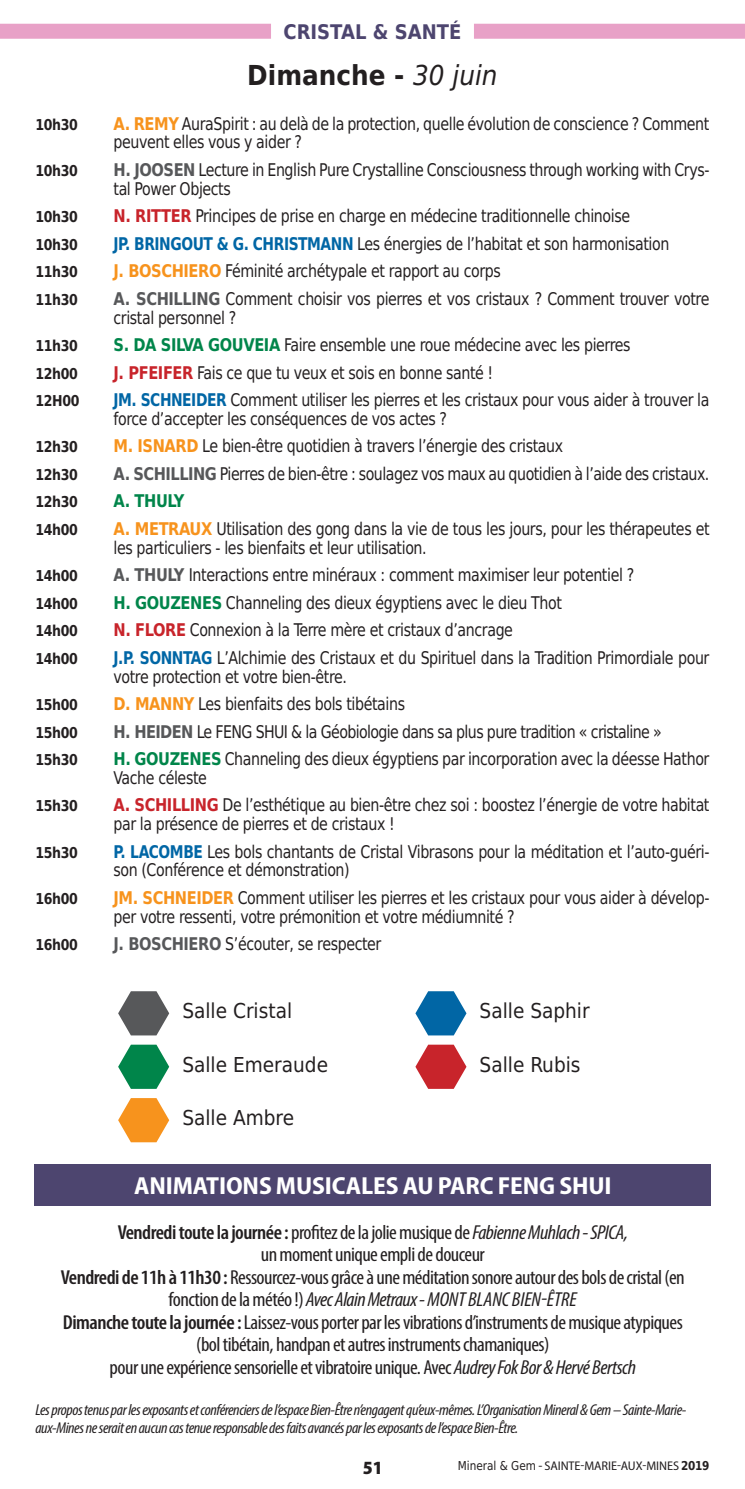
<style>
.page{position:relative;width:745px;height:1489px;background:#fff}
.page>*{position:absolute;margin:0;border:0;box-sizing:border-box;transform-origin:0 0}
.t1{font:700 27.5px "DejaVu Sans Condensed";color:#231f20}
.t2{font:700 semi-condensed 24.75px "Myriad Pro";letter-spacing:-.005em;color:#fff;scale:1.04 1}
.t3{font:20.5px "DejaVu Sans Condensed";color:#231f20}
.t4{font:condensed 20.25px/22.5px "Myriad Pro";letter-spacing:-.025em;color:#231f20;text-align:center;scale:1.04 1}
.t5{font:700 20px "DejaVu Sans";color:#4d456f;scale:.9 1}
.t6{font:900 semi-condensed 18.75px "Myriad Pro";color:#231f20}
.t7{font:17.5px/18.8px "DejaVu Sans Condensed";letter-spacing:-.025em;color:#231f20;scale:.9 1}
.t8{font:700 17.5px "DejaVu Sans Condensed";letter-spacing:-.025em;color:#00854a;scale:.93 1}
.t9{font:italic condensed 15.75px/17.5px "Myriad Pro";letter-spacing:-.025em;color:#231f20;scale:1.04 1}
.t10{font:700 15px "DejaVu Sans Condensed";letter-spacing:-.025em;color:#231f20;scale:.93 1}
.t11{font:semi-condensed 12.5px "Myriad Pro";letter-spacing:-.005em;color:#231f20;scale:1.06 1}
.s1{font-weight:400;font-style:italic}
.s2{font-weight:700;color:#f7931d}
.s3{font-weight:700;color:#57585a}
.s4{font-weight:700;color:#c8242b}
.s5{font-weight:700;color:#0166a5}
.s6{font-weight:700;color:#00854a}
.s7{font-weight:600}
.s8{font-style:italic}
.s9{font-family:"DejaVu Sans Condensed";font-stretch:normal;font-size:12.25px}
.s10{font-size:14px}
.s11{font-family:"DejaVu Sans Condensed";font-weight:700;font-stretch:normal;font-size:12.25px}
</style>
<div class="page">
<svg style="left:118px;top:991px;width:51px;height:44px"></svg>
<svg style="left:415px;top:991px;width:51px;height:44px"></svg>
<svg style="left:118px;top:1044px;width:51px;height:44px"></svg>
<svg style="left:415px;top:1044px;width:51px;height:44px"></svg>
<svg style="left:118px;top:1098px;width:51px;height:44px"></svg>
<div style="left:0;top:24px;width:271px;height:15px;background:#e8a1c7"></div>
<div style="left:473px;top:24px;width:271px;height:15px;background:#e8a1c7"></div>
<div style="left:35px;top:1164px;width:675px;height:41px;background:#4d456f"></div>
<p class="t5" style="left:283px;top:15px;width:199px">CRISTAL &amp; SANTÉ</p>
<h1 class="t1" style="left:247px;top:52px;width:252px">Dimanche - <span class="s1">30 juin</span></h1>
<p class="t10" style="left:35px;top:112px;width:47px">10h30</p>
<p class="t7" style="left:113px;top:114px;width:663px"><span class="s2">A. REMY</span> AuraSpirit : au delà de la protection, quelle évolution de conscience ? Comment peuvent elles vous y aider ?</p>
<p class="t10" style="left:35px;top:158px;width:47px">10h30</p>
<p class="t7" style="left:113px;top:160px;width:663px"><span class="s3">H. JOOSEN</span> Lecture in English Pure Crystalline Consciousness through working with Crys&shy;tal Power Objects</p>
<p class="t10" style="left:35px;top:205px;width:47px">10h30</p>
<p class="t7" style="left:113px;top:206px;width:575px"><span class="s4">N. RITTER</span> Principes de prise en charge en médecine traditionnelle chinoise</p>
<p class="t10" style="left:35px;top:232px;width:47px">10h30</p>
<p class="t7" style="left:113px;top:234px;width:618px"><span class="s5">JP. BRINGOUT &amp; G. CHRISTMANN</span> Les énergies de l’habitat et son harmonisation</p>
<p class="t10" style="left:35px;top:260px;width:47px">11h30</p>
<p class="t7" style="left:113px;top:261px;width:431px"><span class="s2">J. BOSCHIERO</span> Féminité archétypale et rapport au corps</p>
<p class="t10" style="left:35px;top:287px;width:47px">11h30</p>
<p class="t7" style="left:113px;top:289px;width:663px"><span class="s3">A. SCHILLING</span> Comment choisir vos pierres et vos cristaux ? Comment trouver votre cristal personnel ?</p>
<p class="t10" style="left:35px;top:333px;width:47px">11h30</p>
<p class="t7" style="left:113px;top:335px;width:575px"><span class="s6">S. DA SILVA GOUVEIA</span> Faire ensemble une roue médecine avec les pierres</p>
<p class="t10" style="left:35px;top:361px;width:47px">12h00</p>
<p class="t7" style="left:113px;top:362px;width:423px"><span class="s4">J. PFEIFER</span> Fais ce que tu veux et sois en bonne santé !</p>
<p class="t10" style="left:35px;top:388px;width:49px">12H00</p>
<p class="t7" style="left:113px;top:390px;width:663px"><span class="s5">JM. SCHNEIDER</span> Comment utiliser les pierres et les cristaux pour vous aider à trouver la force d’accepter les conséquences de vos actes ?</p>
<p class="t10" style="left:35px;top:435px;width:47px">12h30</p>
<p class="t7" style="left:113px;top:436px;width:500px"><span class="s2">M. ISNARD</span> Le bien-être quotidien à travers l’énergie des cristaux</p>
<p class="t10" style="left:35px;top:462px;width:47px">12h30</p>
<p class="t7" style="left:113px;top:464px;width:663px"><span class="s3">A. SCHILLING</span> Pierres de bien-être : soulagez vos maux au quotidien à l’aide des cristaux.</p>
<p class="t10" style="left:35px;top:490px;width:47px">12h30</p>
<p class="t8" style="left:113px;top:487px;width:78px">A. THULY</p>
<p class="t10" style="left:35px;top:517px;width:47px">14h00</p>
<p class="t7" style="left:113px;top:519px;width:663px"><span class="s2">A. METRAUX</span> Utilisation des gong dans la vie de tous les jours, pour les thérapeutes et les particuliers - les bienfaits et leur utilisation.</p>
<p class="t10" style="left:35px;top:563px;width:47px">14h00</p>
<p class="t7" style="left:113px;top:565px;width:579px"><span class="s3">A. THULY</span> Interactions entre minéraux : comment maximiser leur potentiel ?</p>
<p class="t10" style="left:35px;top:591px;width:47px">14h00</p>
<p class="t7" style="left:113px;top:592px;width:499px"><span class="s6">H. GOUZENES</span> Channeling des dieux égyptiens avec le dieu Thot</p>
<p class="t10" style="left:35px;top:618px;width:47px">14h00</p>
<p class="t7" style="left:113px;top:620px;width:445px"><span class="s4">N. FLORE</span> Connexion à la Terre mère et cristaux d’ancrage</p>
<p class="t10" style="left:35px;top:646px;width:47px">14h00</p>
<p class="t7" style="left:113px;top:647px;width:663px"><span class="s5">J.P. SONNTAG</span> L’Alchimie des Cristaux et du Spirituel dans la Tradition Primordiale pour votre protection et votre bien-être.</p>
<p class="t10" style="left:35px;top:692px;width:47px">15h00</p>
<p class="t7" style="left:113px;top:694px;width:325px"><span class="s2">D. MANNY</span> Les bienfaits des bols tibétains</p>
<p class="t10" style="left:35px;top:720px;width:47px">15h00</p>
<p class="t7" style="left:113px;top:721px;width:610px"><span class="s3">H. HEIDEN</span> Le FENG SHUI &amp; la Géobiologie dans sa plus pure tradition « cristaline »</p>
<p class="t10" style="left:35px;top:747px;width:47px">15h30</p>
<p class="t7" style="left:113px;top:749px;width:663px"><span class="s6">H. GOUZENES</span> Channeling des dieux égyptiens par incorporation avec la déesse Hathor<br>Vache céleste</p>
<p class="t10" style="left:35px;top:793px;width:47px">15h30</p>
<p class="t7" style="left:113px;top:795px;width:663px"><span class="s4">A. SCHILLING</span> De l’esthétique au bien-être chez soi : boostez l’énergie de votre habitat par la présence de pierres et de cristaux !</p>
<p class="t10" style="left:35px;top:840px;width:47px">15h30</p>
<p class="t7" style="left:113px;top:841px;width:663px"><span class="s5">P. LACOMBE</span> Les bols chantants de Cristal Vibrasons pour la méditation et l’auto-guéri&shy;son (Conférence et démonstration)</p>
<p class="t10" style="left:35px;top:886px;width:47px">16h00</p>
<p class="t7" style="left:113px;top:887px;width:663px"><span class="s2">JM. SCHNEIDER</span> Comment utiliser les pierres et les cristaux pour vous aider à dévelop&shy;per votre ressenti, votre prémonition et votre médiumnité ?</p>
<p class="t10" style="left:35px;top:932px;width:47px">16h00</p>
<p class="t7" style="left:113px;top:934px;width:299px"><span class="s3">J. BOSCHIERO</span> S’écouter, se respecter</p>
<p class="t3" style="left:182px;top:994px;width:111px">Salle Cristal</p>
<p class="t3" style="left:479px;top:994px;width:111px">Salle Saphir</p>
<p class="t3" style="left:182px;top:1047px;width:147px">Salle Emeraude</p>
<p class="t3" style="left:479px;top:1047px;width:102px">Salle Rubis</p>
<p class="t3" style="left:182px;top:1101px;width:113px">Salle Ambre</p>
<h2 class="t2" style="left:134px;top:1169px;width:460px">ANIMATIONS MUSICALES AU PARC FENG SHUI</h2>
<p class="t4" style="left:61px;top:1220px;width:601px"><span class="s7">Vendredi toute la journée :</span> profitez de la jolie musique de <span class="s8">Fabienne Muhlach - SPICA,<br></span>un moment unique empli de douceur<br><span class="s7">Vendredi de 11h à 11h30 :</span> Ressourcez-vous grâce à une méditation sonore autour des bols de cristal (en fonction de la météo !) <span class="s8">Avec Alain Metraux - MONT BLANC BIEN-ÊTRE<br></span><span class="s7">Dimanche toute la journée :</span> Laissez-vous porter par les vibrations d’instruments de musique atypiques (bol tibétain, handpan et autres instruments chamaniques)<br>pour une expérience sensorielle et vibratoire unique. Avec <span class="s8">Audrey Fok Bor &amp; Hervé Bertsch</span></p>
<p class="t9" style="left:35px;top:1400px;width:627px">Les propos tenus par les exposants et conférenciers de l’espace Bien-Être n’engagent qu’eux-mêmes. L’Organisation Mineral &amp; Gem – Sainte-Marie&shy;aux-Mines ne serait en aucun cas tenue responsable des faits avancés par les exposants de l’espace Bien-Être.</p>
<p class="t11" style="left:457px;top:1458px;width:239px"><span class="s9">Mineral &amp; Gem</span> <span class="s10">-</span> SAINTE-MARIE-AUX-MINES <span class="s11">2019</span></p>
<p class="t6" style="left:362px;top:1455px;width:22px">51</p>
</div>
